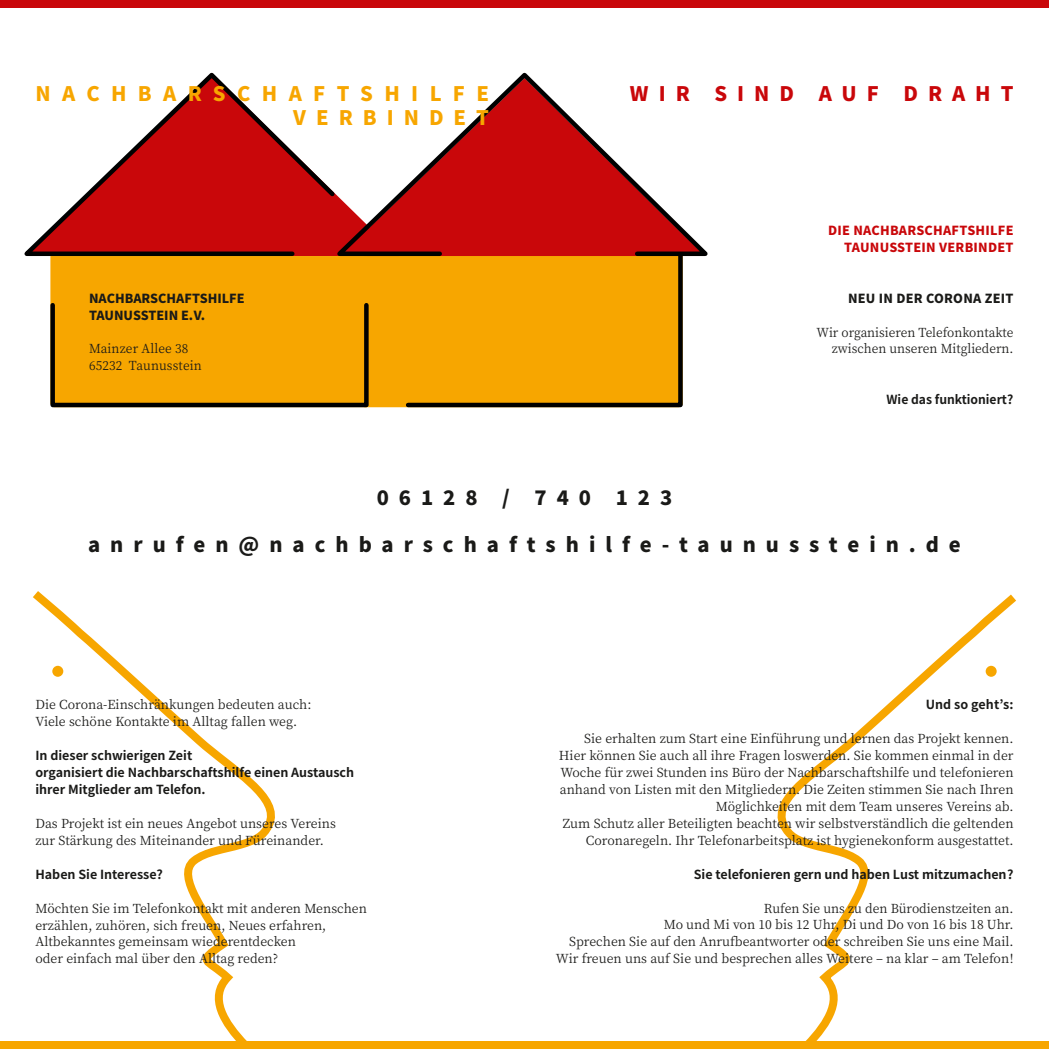
<style>
.page{position:relative;width:1049px;height:1049px;background:#fff}
.page>*{position:absolute;margin:0;border:0;box-sizing:border-box;transform-origin:0 0}
.t1{font:900 50px "The Sans C4 s";color:#f7a600}
.t2{font:900 20px "Noto Sans JP";letter-spacing:.5em;color:#1a1a18}
.t3{font:900 20px/23.8px "Noto Sans JP";letter-spacing:.57em;color:#f7a600;text-align:right}
.t4{font:900 20px "Noto Sans JP";letter-spacing:.5em;color:#c9070a}
.t5{font:12.5px/17px "Noto Serif JP";color:#1a1a18}
.t6{font:700 12.5px/17px "Noto Sans JP";color:#1a1a18}
.t7{font:900 12.5px/17px "Noto Sans JP";letter-spacing:.02em;color:#c9070a;text-align:right}
.t8{font:900 12.5px/16.9px "Noto Sans JP";color:#1a1a18}
.t9{font:900 12.5px "Noto Sans JP";letter-spacing:.02em;color:#1a1a18}
</style>
<div class="page">
<svg style="left:33px;top:591px;width:242px;height:450px"></svg>
<svg style="left:777px;top:594px;width:239px;height:447px"></svg>
<div style="left:0;top:0;width:1049px;height:8px;background:#c9070a"></div>
<div style="left:0;top:1041px;width:1049px;height:8px;background:#f7a600"></div>
<div style="left:371px;top:258px;width:33px;height:149px;background:#f7a600"></div>
<div style="left:404px;top:258px;width:279px;height:150px;background:#f7a600"></div>
<svg style="left:24px;top:73px;width:347px;height:335px"></svg>
<svg style="left:328px;top:73px;width:379px;height:185px"></svg>
<h2 class="t3" style="left:35px;top:82px;width:455px">NACHBARSCHAFTSHILFE<br>VERBINDET</h2>
<p class="t8" style="left:89px;top:290px;width:157px">NACHBARSCHAFTSHILFE<br>TAUNUSSTEIN E.V.</p>
<p class="t5" style="left:89px;top:341px;width:114px">Mainzer Allee 38<br>65232 Taunusstein</p>
<h2 class="t4" style="left:630px;top:82px;width:385px">WIR SIND AUF DRAHT</h2>
<p class="t7" style="left:828px;top:222px;width:187px">DIE NACHBARSCHAFTSHILFE<br>TAUNUSSTEIN VERBINDET</p>
<p class="t9" style="left:848px;top:291px;width:167px">NEU IN DER CORONA ZEIT</p>
<p class="t5" style="left:816px;top:324px;width:198px;text-align:right">Wir organisieren Telefonkontakte zwischen unseren Mitgliedern.</p>
<p class="t6" style="left:886px;top:391px;width:128px">Wie das funktioniert?</p>
<h2 class="t2" style="left:377px;top:486px;width:297px">06128 / 740 123</h2>
<h2 class="t2" style="left:88px;top:534px;width:874px">anrufen@nachbarschaftshilfe-taunusstein.de</h2>
<h1 class="t1" style="left:50px;top:627px;width:16px">.</h1>
<h1 class="t1" style="left:984px;top:627px;width:16px">.</h1>
<p class="t5" style="left:35px;top:696px;width:278px">Die Corona-Einschränkungen bedeuten auch:<br>Viele schöne Kontakte im Alltag fallen weg.</p>
<p class="t6" style="left:35px;top:747px;width:320px">In dieser schwierigen Zeit<br>organisiert die Nachbarschaftshilfe einen Austausch ihrer Mitglieder am Telefon.</p>
<p class="t5" style="left:35px;top:815px;width:302px">Das Projekt ist ein neues Angebot unseres Vereins zur Stärkung des Miteinander und Füreinander.</p>
<p class="t6" style="left:35px;top:866px;width:129px">Haben Sie Interesse?</p>
<p class="t5" style="left:35px;top:900px;width:333px">Möchten Sie im Telefonkontakt mit anderen Menschen erzählen, zuhören, sich freuen, Neues erfahren, Altbekanntes gemeinsam wiederentdecken<br>oder einfach mal über den Alltag reden?</p>
<p class="t6" style="left:926px;top:696px;width:89px">Und so geht’s:</p>
<p class="t5" style="left:559px;top:730px;width:456px;text-align:right">Sie erhalten zum Start eine Einführung und lernen das Projekt kennen.<br>Hier können Sie auch all ihre Fragen loswerden. Sie kommen einmal in der Woche für zwei Stunden ins Büro der Nachbarschaftshilfe und telefonieren anhand von Listen mit den Mitgliedern. Die Zeiten stimmen Sie nach Ihren Möglichkeiten mit dem Team unseres Vereins ab.<br>Zum Schutz aller Beteiligten beachten wir selbstverständlich die geltenden Coronaregeln. Ihr Telefonarbeitsplatz ist hygienekonform ausgestattet.</p>
<p class="t6" style="left:694px;top:866px;width:321px">Sie telefonieren gern und haben Lust mitzumachen?</p>
<p class="t5" style="left:556px;top:900px;width:459px;text-align:right">Rufen Sie uns zu den Bürodienstzeiten an.<br>Mo und Mi von 10 bis 12 Uhr, Di und Do von 16 bis 18 Uhr.<br>Sprechen Sie auf den Anrufbeantworter oder schreiben Sie uns eine Mail.<br>Wir freuen uns auf Sie und besprechen alles Weitere – na klar – am Telefon!</p>
</div>
